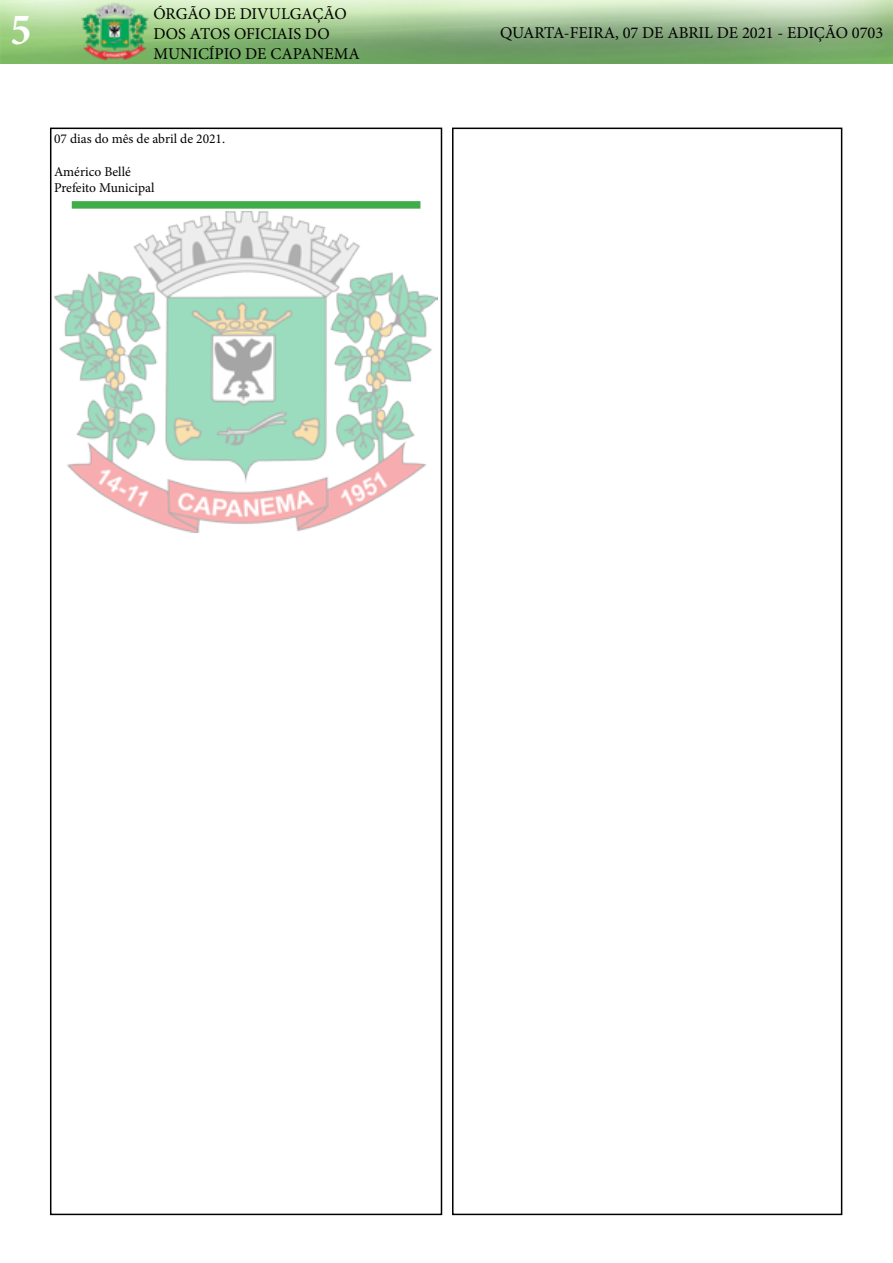
<style>
.page{position:relative;width:893px;height:1263px;background:#fff}
.page>*{position:absolute;margin:0;border:0;box-sizing:border-box;transform-origin:0 0}
.t1{font:700 condensed 45px "Minion Pro";color:#fff}
.t2{font:16.5px/19.8px "Minion Pro";color:#000}
.t3{font:13.5px/16.2px "Minion Pro";color:#000}
</style>
<div class="page">
<div style="left:50px;top:128px;width:392px;height:1087px;border:2px solid #000"></div>
<img style="left:0;top:0;width:893px;height:64px">
<div style="left:452px;top:128px;width:390px;height:1087px;border:2px solid #000"></div>
<img style="left:54px;top:211px;width:384px;height:322px">
<div style="left:72px;top:201px;width:348px;height:8px;background:#41ad49"></div>
<h1 class="t1" style="left:11px;top:-1px;width:22px">5</h1>
<p class="t2" style="left:153px;top:4px;width:208px">ÓRGÃO DE DIVULGAÇÃO<br>DOS ATOS OFICIAIS DO<br>MUNICÍPIO DE CAPANEMA</p>
<p class="t3" style="left:54px;top:131px;width:173px">07 dias do mês de abril de 2021.</p>
<p class="t3" style="left:54px;top:163px;width:102px">Américo Bellé<br>Prefeito Municipal</p>
<p class="t2" style="left:500px;top:23px;width:385px">QUARTA-FEIRA, 07 DE ABRIL DE 2021 - EDIÇÃO 0703</p>
</div>
